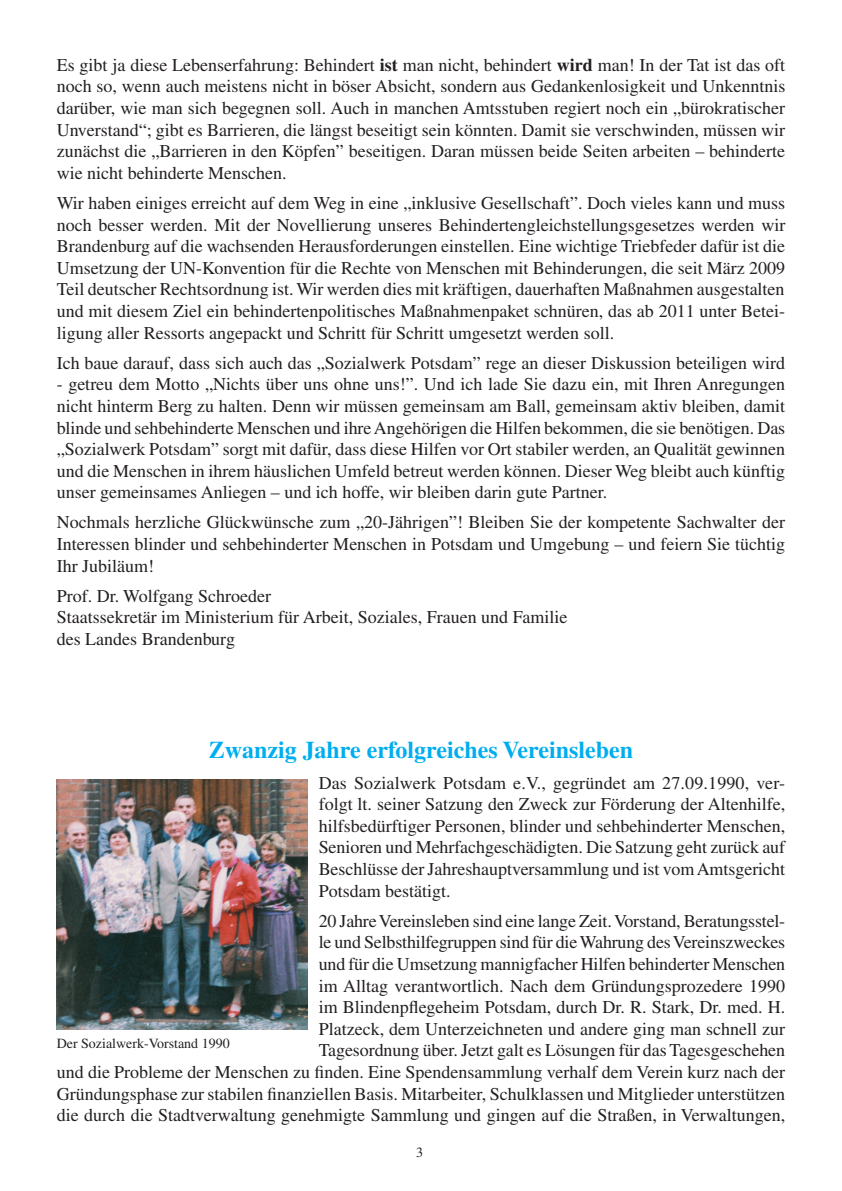
<style>
.page{position:relative;width:842px;height:1191px;background:#fff}
.page>*{position:absolute;margin:0;border:0;box-sizing:border-box;transform-origin:0 0}
.Untertitel{font:700 24px "Times";color:#00aeef}
.Fließtext{font:18px/21.6px "Times";color:#231f20;text-align:justify}
.Bildunterschrift{font:14px "Times";color:#231f20}
.s1{font-weight:700}
</style>
<div class="page">
<img style="left:57px;top:780px;width:250px;height:250px">
<p class="Fließtext" style="left:57px;top:54px;width:730px">Es gibt ja diese Lebenserfahrung: Behindert <span class="s1">ist</span> man nicht, behindert <span class="s1">wird</span> man! In der Tat ist das oft noch so, wenn auch meistens nicht in böser Absicht, sondern aus Gedankenlosigkeit und Unkenntnis darüber, wie man sich begegnen soll. Auch in manchen Amtsstuben regiert noch ein „bürokratischer Unverstand“; gibt es Barrieren, die längst beseitigt sein könnten. Damit sie verschwinden, müssen wir zunächst die „Barrieren in den Köpfen” beseitigen. Daran müssen beide Seiten arbeiten – behinderte wie nicht behinderte Menschen.</p>
<p class="Fließtext" style="left:57px;top:192px;width:730px">Wir haben einiges erreicht auf dem Weg in eine „inklusive Gesellschaft”. Doch vieles kann und muss noch besser werden. Mit der Novellierung unseres Behindertengleichstellungsgesetzes werden wir Brandenburg auf die wachsenden Herausforderungen einstellen. Eine wichtige Triebfeder dafür ist die Umsetzung der UN-Konvention für die Rechte von Menschen mit Behinderungen, die seit März 2009<br>Teil deutscher Rechtsordnung ist. Wir werden dies mit kräftigen, dauerhaften Maßnahmen ausgestalten und mit diesem Ziel ein behindertenpolitisches Maßnahmenpaket schnüren, das ab 2011 unter Betei&shy;ligung aller Ressorts angepackt und Schritt für Schritt umgesetzt werden soll.</p>
<p class="Fließtext" style="left:57px;top:352px;width:730px">Ich baue darauf, dass sich auch das „Sozialwerk Potsdam” rege an dieser Diskussion beteiligen wird</p>
<p class="Fließtext" style="left:57px;top:373px;width:730px">- getreu dem Motto „Nichts über uns ohne uns!”. Und ich lade Sie dazu ein, mit Ihren Anregungen nicht hinterm Berg zu halten. Denn wir müssen gemeinsam am Ball, gemeinsam aktiv bleiben, damit blinde und sehbehinderte Menschen und ihre Angehörigen die Hilfen bekommen, die sie benötigen. Das „Sozialwerk Potsdam” sorgt mit dafür, dass diese Hilfen vor Ort stabiler werden, an Qualität gewinnen und die Menschen in ihrem häuslichen Umfeld betreut werden können. Dieser Weg bleibt auch künftig unser gemeinsames Anliegen – und ich hoffe, wir bleiben darin gute Partner.</p>
<p class="Fließtext" style="left:57px;top:511px;width:730px">Nochmals herzliche Glückwünsche zum „20-Jährigen”! Bleiben Sie der kompetente Sachwalter der Interessen blinder und sehbehinderter Menschen in Potsdam und Umgebung – und feiern Sie tüchtig Ihr Jubiläum!</p>
<p class="Fließtext" style="left:57px;top:585px;width:512px;text-align:left">Prof. Dr. Wolfgang Schroeder<br>Staatssekretär im Ministerium für Arbeit, Soziales, Frauen und Familie des Landes Brandenburg</p>
<p class="Untertitel" style="left:209px;top:736px;width:426px">Zwanzig Jahre erfolgreiches Vereinsleben</p>
<p class="Fließtext" style="left:319px;top:771px;width:468px">Das Sozialwerk Potsdam e.V., gegründet am 27.09.1990, ver&shy;folgt lt. seiner Satzung den Zweck zur Förderung der Altenhilfe, hilfsbedürftiger Personen, blinder und sehbehinderter Menschen, Senioren und Mehrfachgeschädigten. Die Satzung geht zurück auf Beschlüsse der Jahreshauptversammlung und ist vom Amtsgericht Potsdam bestätigt.</p>
<p class="Fließtext" style="left:57px;top:909px;width:730px;text-align:right">20 Jahre Vereinsleben sind eine lange Zeit. Vorstand, Beratungsstel-<br>le und Selbsthilfegruppen sind für die Wahrung des Vereinszweckes<br>und für die Umsetzung mannigfacher Hilfen behinderter Menschen<br>im Alltag verantwortlich. Nach dem Gründungsprozedere 1990<br>im Blindenpflegeheim Potsdam, durch Dr. R. Stark, Dr. med. H.<br>Platzeck, dem Unterzeichneten und andere ging man schnell zur<br>Tagesordnung über. Jetzt galt es Lösungen für das Tagesgeschehen<br>und die Probleme der Menschen zu finden. Eine Spendensammlung verhalf dem Verein kurz nach der Gründungsphase zur stabilen finanziellen Basis. Mitarbeiter, Schulklassen und Mitglieder unterstützen die durch die Stadtverwaltung genehmigte Sammlung und gingen auf die Straßen, in Verwaltungen,</p>
<p class="Bildunterschrift" style="left:57px;top:1035px;width:175px">Der Sozialwerk-Vorstand 1990</p>
<p class="Bildunterschrift" style="left:416px;top:1144px;width:8px">3</p>
</div>
